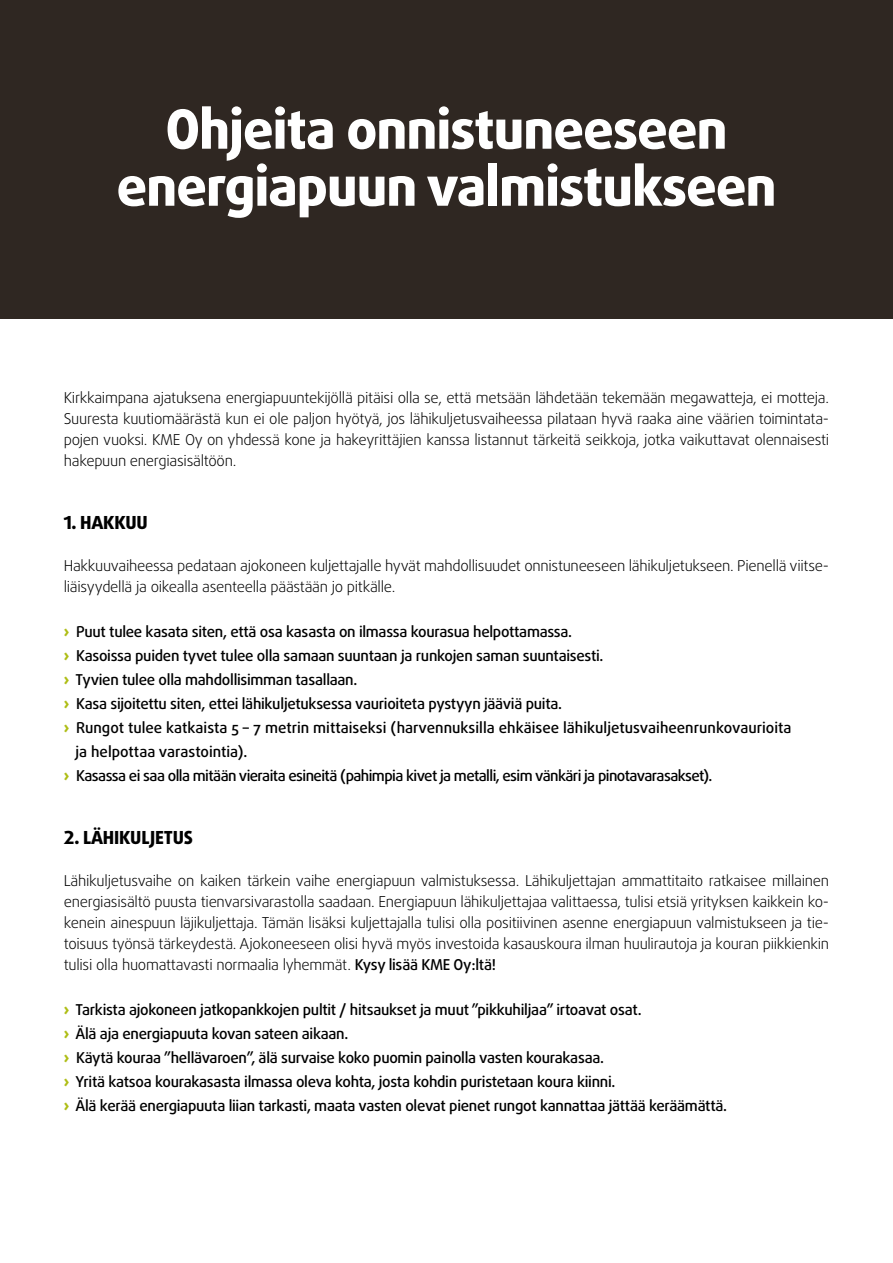
<style>
.page{position:relative;width:893px;height:1263px;background:#fff}
.page>*{position:absolute;margin:0;border:0;box-sizing:border-box;transform-origin:0 0}
.t1{font:800 54px/57px "Daxline Pro";letter-spacing:-.02em;color:#fff;text-align:center}
.t2{font:800 18px "Daxline Pro";letter-spacing:-.01em;color:#000}
.t3{font:300 15px/21px "Daxline Pro";letter-spacing:-.02em;color:#000;text-align:justify}
.t4{font:500 15px/24px "Daxline Pro";letter-spacing:-.02em;color:#000}
.t5{font:500 15px "Daxline Pro";color:#000}
.t6{font:500 15px "Daxline Pro";letter-spacing:-.04em;color:#000}
.s1{font-weight:900;color:#aebd14}
.s2{font-weight:500}
</style>
<div class="page">
<div style="left:0;top:0;width:893px;height:319px;background:#2f2722"></div>
<h1 class="t1" style="left:116px;top:101px;width:662px">Ohjeita onnistuneeseen energiapuun valmistukseen</h1>
<p class="t3" style="left:64px;top:387px;width:767px">Kirkkaimpana ajatuksena energiapuuntekijöllä pitäisi olla se, että metsään lähdetään tekemään megawatteja, ei motteja.<br>Suuresta kuutiomäärästä kun ei ole paljon hyötyä, jos lähikuljetusvaiheessa pilataan hyvä raaka aine väärien toimintata&shy;pojen vuoksi. KME Oy on yhdessä kone ja hakeyrittäjien kanssa listannut tärkeitä seikkoja, jotka vaikuttavat olennaisesti hakepuun energiasisältöön.</p>
<p class="t2" style="left:64px;top:510px;width:85px">1. Hakkuu</p>
<p class="t3" style="left:64px;top:555px;width:767px">Hakkuuvaiheessa pedataan ajokoneen kuljettajalle hyvät mahdollisuudet onnistuneeseen lähikuljetukseen. Pienellä viitse&shy;liäisyydellä ja oikealla asenteella päästään jo pitkälle.</p>
<p class="t4" style="left:64px;top:620px;width:510px"><span class="s1">›</span> Puut tulee kasata siten, että osa kasasta on ilmassa kourasua helpottamassa.</p>
<p class="t4" style="left:64px;top:644px;width:541px"><span class="s1">›</span> Kasoissa puiden tyvet tulee olla samaan suuntaan ja runkojen saman suuntaisesti.</p>
<p class="t4" style="left:64px;top:668px;width:295px"><span class="s1">›</span> Tyvien tulee olla mahdollisimman tasallaan.</p>
<p class="t4" style="left:64px;top:692px;width:500px"><span class="s1">›</span> Kasa sijoitettu siten, ettei lähikuljetuksessa vaurioiteta pystyyn jääviä puita.</p>
<p class="t5" style="left:64px;top:718px;width:729px"><span class="s1">›</span> Rungot tulee katkaista 5 – 7 metrin mittaiseksi (harvennuksilla ehkäisee lähikuljetusvaiheenrunkovaurioita</p>
<p class="t5" style="left:75px;top:742px;width:173px">ja helpottaa varastointia).</p>
<p class="t6" style="left:64px;top:766px;width:650px"><span class="s1">›</span> Kasassa ei saa olla mitään vieraita esineitä (pahimpia kivet ja metalli, esim vänkäri ja pinotavarasakset).</p>
<p class="t2" style="left:64px;top:825px;width:131px">2. Lähikuljetus</p>
<p class="t3" style="left:64px;top:870px;width:767px">Lähikuljetusvaihe on kaiken tärkein vaihe energiapuun valmistuksessa. Lähikuljettajan ammattitaito ratkaisee millainen energiasisältö puusta tienvarsivarastolla saadaan. Energiapuun lähikuljettajaa valittaessa, tulisi etsiä yrityksen kaikkein ko&shy;kenein ainespuun läjikuljettaja. Tämän lisäksi kuljettajalla tulisi olla positiivinen asenne energiapuun valmistukseen ja tie&shy;toisuus työnsä tärkeydestä. Ajokoneeseen olisi hyvä myös investoida kasauskoura ilman huulirautoja ja kouran piikkienkin tulisi olla huomattavasti normaalia lyhemmät. <span class="s2">Kysy lisää KME Oy:ltä!</span></p>
<p class="t4" style="left:64px;top:998px;width:665px"><span class="s1">›</span> Tarkista ajokoneen jatkopankkojen pultit / hitsaukset ja muut ”pikkuhiljaa” irtoavat osat.<br><span class="s1">›</span> Älä aja energiapuuta kovan sateen aikaan.<br><span class="s1">›</span> Käytä kouraa ”hellävaroen”, älä survaise koko puomin painolla vasten kourakasaa.<br><span class="s1">›</span> Yritä katsoa kourakasasta ilmassa oleva kohta, josta kohdin puristetaan koura kiinni.<br><span class="s1">›</span> Älä kerää energiapuuta liian tarkasti, maata vasten olevat pienet rungot kannattaa jättää keräämättä.</p>
</div>
